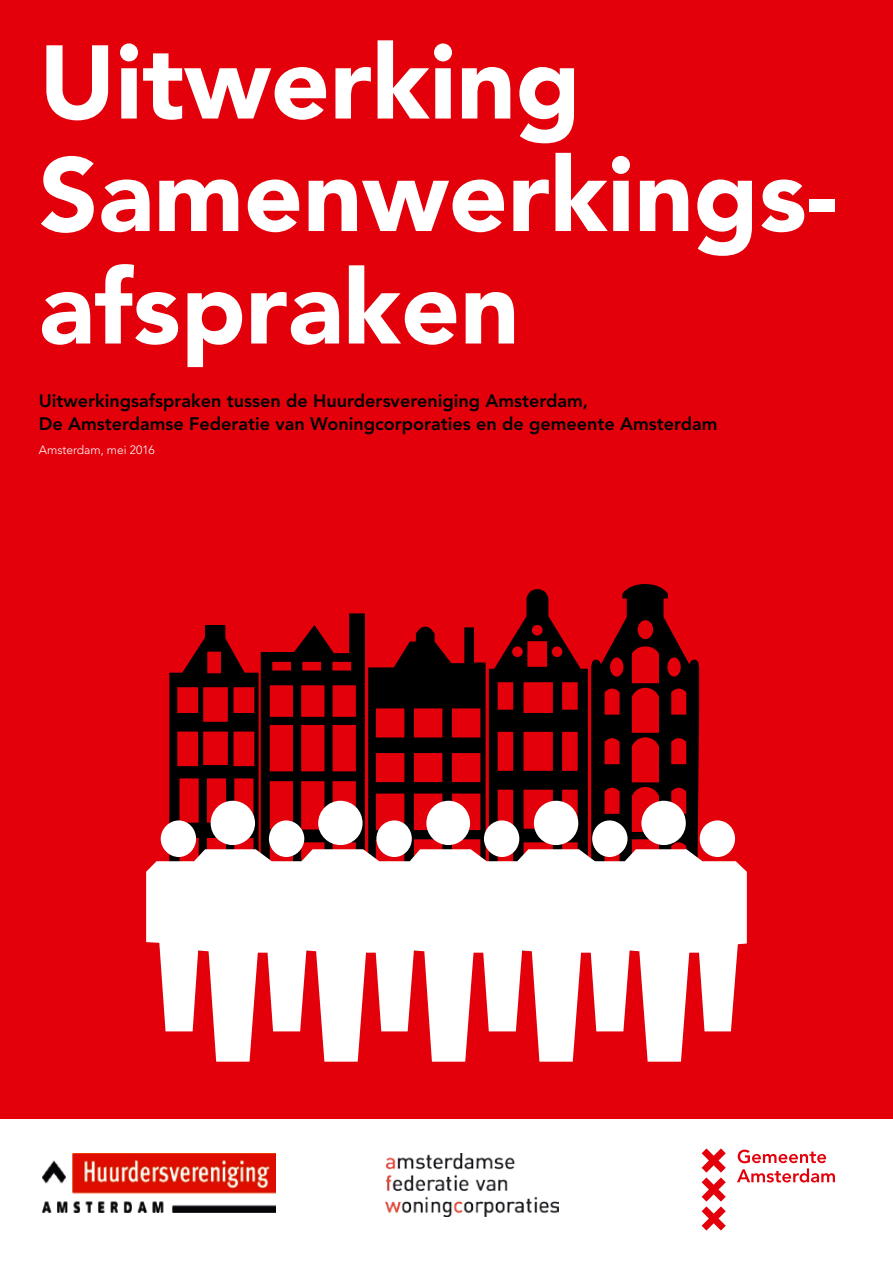
<style>
.page{position:relative;width:893px;height:1263px;background:#fff}
.page>*{position:absolute;margin:0;border:0;box-sizing:border-box;transform-origin:0 0}
.t1{font:900 103.35px/112.5px "Avenir";color:#fff}
.t2{font:800 18px/23.2px "Avenir";color:#000}
.t3{font:300 12px "Avenir";color:#fff}
</style>
<div class="page">
<div style="left:0;top:0;width:893px;height:1118px;background:#e3000b"></div>
<svg style="left:169px;top:584px;width:530px;height:217px"></svg>
<svg style="left:146px;top:801px;width:601px;height:261px;fill:#fff"></svg>
<svg style="left:737px;top:1150px;width:98px;height:32px"></svg>
<svg style="left:702px;top:1148px;width:24px;height:82px"></svg>
<img style="left:386px;top:1153px;width:172px;height:63px">
<img style="left:43px;top:1154px;width:233px;height:57px">
<h1 class="t1" style="left:39px;top:25px;width:800px">Uitwerking<br>Samenwerkings&shy;afspraken</h1>
<p class="t2" style="left:39px;top:389px;width:680px">Uitwerkingsafspraken tussen de Huurdersvereniging Amsterdam,<br>De Amsterdamse Federatie van Woningcorporaties en de gemeente Amsterdam</p>
<p class="t3" style="left:39px;top:442px;width:117px">Amsterdam, mei 2016</p>
</div>
